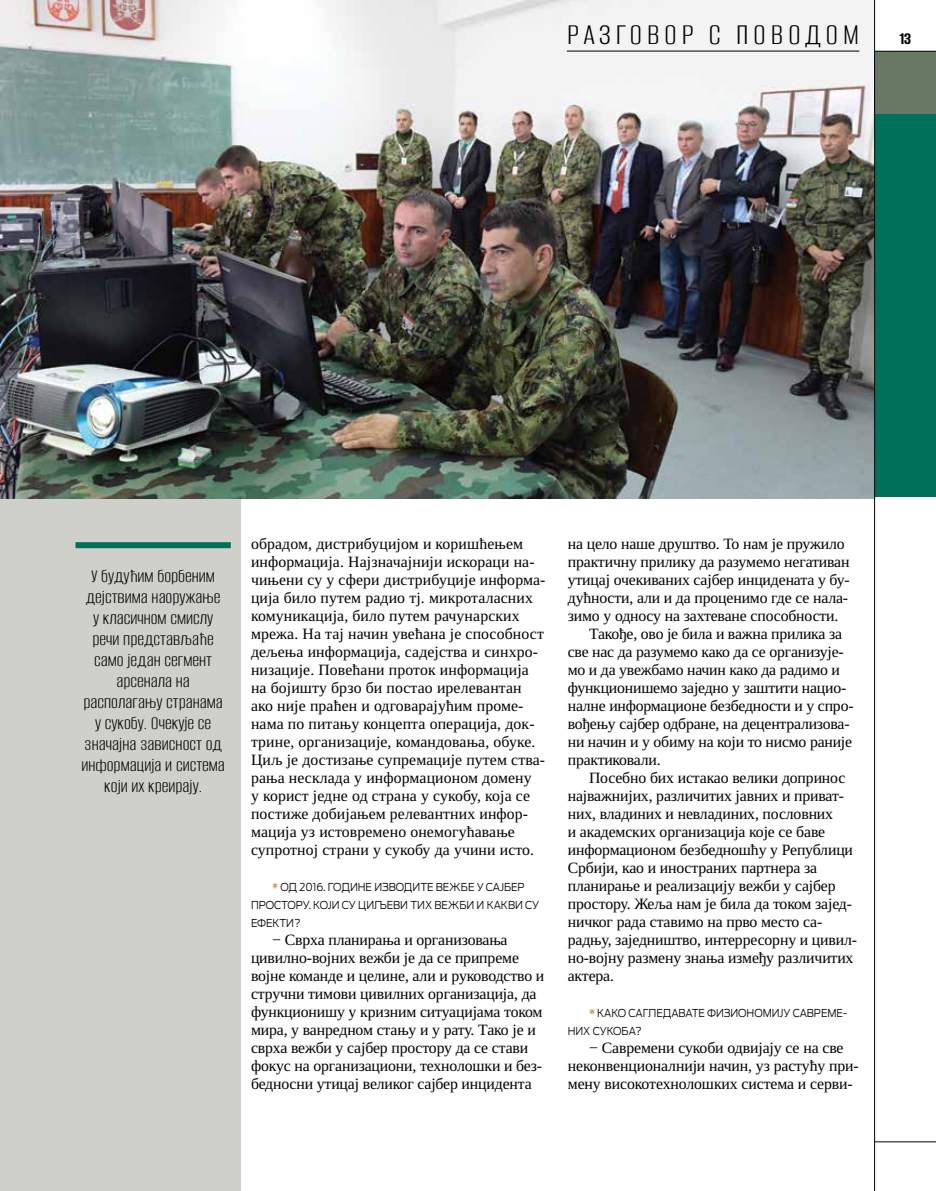
<style>
.page{position:relative;width:936px;height:1191px;background:#fff}
.page>*{position:absolute;margin:0;border:0;box-sizing:border-box;transform-origin:0 0}
.t1{font:100 31.5px "Alumni Sans";letter-spacing:.14em;color:#000}
.t2{font:100 19.5px/21px "Alumni Sans";color:#000;text-align:center}
.t3{font:100 18px "Alumni Sans";color:#000}
.t4{font:15.75px/18px "Tinos";letter-spacing:-.01em;color:#000;text-align:center}
.t5{font:15.75px/18px "Tinos";letter-spacing:.01em;color:#000}
.t6{font:300 10.8px/18px "Ford Antenna";letter-spacing:-.005em;color:#000;scale:.93 1}
.s1{font-weight:700;color:#c79d68}
</style>
<div class="page">
<div style="left:0;top:0;width:240px;height:1191px;background:#cfd0ca"></div>
<div style="left:874px;top:114px;width:61px;height:382px;background:#007158"></div>
<img style="left:0;top:0;width:874px;height:499px">
<div style="left:75px;top:542px;width:156px;height:6px;background:#007158"></div>
<div style="left:874px;top:51px;width:61px;height:63px;background:#687865"></div>
<hr style="left:874px;top:51px;width:61px;height:1px;background:#000">
<hr style="left:874px;top:0;width:1px;height:1191px;background:#000">
<hr style="left:874px;top:1141px;width:61px;height:1px;background:#000">
<hr style="left:566px;top:51px;width:293px;height:1px;background:#000">
<h1 class="t1" style="left:566px;top:19px;width:294px">РАЗГОВОР С ПОВОДОМ</h1>
<p class="t3" style="left:899px;top:30px;width:13px">13</p>
<p class="t2" style="left:81px;top:567px;width:145px">У будућим борбеним дејствима наоружање у класичном смислу речи представљаће само један сегмент арсенала на располагању странама у сукобу. Очекује се значајна зависност од информација и система који их креирају.</p>
<p class="t5" style="left:251px;top:535px;width:296px">обрадом, дистрибуцијом и коришћењем информација. Најзначајнији искораци на&shy;чињени су у сфери дистрибуције информа&shy;ција било путем радио тј. микроталасних комуникација, било путем рачунарских мрежа. На тај начин увећана је способност дељења информација, садејства и синхро&shy;низације. Повећани проток информација на бојишту брзо би постао ирелевантан ако није праћен и одговарајућим проме&shy;нама по питању концепта операција, док&shy;трине, организације, командовања, обуке.<br>Циљ је достизање супремације путем ства&shy;рања несклада у информационом домену<br>у корист једне од страна у сукобу, која се постиже добијањем релевантних инфор&shy;мација уз истовремено онемогућавање супротној страни у сукобу да учини исто.</p>
<p class="t6" style="left:251px;top:877px;width:311px;text-indent:21px"><span class="s1">*</span> ОД 2016. ГОДИНЕ ИЗВОДИТЕ ВЕЖБЕ У САЈБЕР<br>ПРОСТОРУ. КОЈИ СУ ЦИЉЕВИ ТИХ ВЕЖБИ И КАКВИ СУ<br>ЕФЕКТИ?</p>
<p class="t4" style="left:251px;top:931px;width:295px;text-align:left;text-indent:21px">− Сврха планирања и организовања цивилно-војних вежби је да се припреме војне команде и целине, али и руководство и стручни тимови цивилних организација, да функционишу у кризним ситуацијама током мира, у ванредном стању и у рату. Тако је и сврха вежби у сајбер простору да се стави фокус на организациони, технолошки и без&shy;бедносни утицај великог сајбер инцидента</p>
<p class="t4" style="left:567px;top:535px;width:278px">на цело наше друштво. То нам је пружило</p>
<p class="t4" style="left:567px;top:553px;width:283px">практичну прилику да разумемо негативан</p>
<p class="t4" style="left:567px;top:571px;width:283px">утицај очекиваних сајбер инцидената у бу-</p>
<p class="t4" style="left:567px;top:589px;width:282px">дућности, али и да проценимо где се нала-</p>
<p class="t4" style="left:567px;top:607px;width:272px">зимо у односу на захтеване способности.</p>
<p class="t4" style="left:589px;top:625px;width:254px">Такође, ово је била и важна прилика за</p>
<p class="t4" style="left:567px;top:643px;width:277px">све нас да разумемо како да се организује-</p>
<p class="t4" style="left:567px;top:661px;width:274px">мо и да увежбамо начин како да радимо и</p>
<p class="t4" style="left:567px;top:679px;width:280px">функционишемо заједно у заштити нацио-</p>
<p class="t4" style="left:567px;top:697px;width:287px">налне информационе безбедности и у спро-</p>
<p class="t4" style="left:567px;top:715px;width:283px">вођењу сајбер одбране, на децентрализова-</p>
<p class="t4" style="left:567px;top:733px;width:286px">ни начин и у обиму на који то нисмо раније</p>
<p class="t4" style="left:567px;top:751px;width:94px">практиковали.</p>
<p class="t4" style="left:589px;top:769px;width:258px">Посебно бих истакао велики допринос</p>
<p class="t4" style="left:567px;top:787px;width:278px">најважнијих, различитих јавних и приват-</p>
<p class="t4" style="left:567px;top:805px;width:267px">них, владиних и невладиних, пословних</p>
<p class="t4" style="left:567px;top:823px;width:259px">и академских организација које се баве</p>
<p class="t4" style="left:567px;top:841px;width:287px">информационом безбедношћу у Републици</p>
<p class="t4" style="left:567px;top:859px;width:251px">Србији, као и иностраних партнера за</p>
<p class="t4" style="left:567px;top:877px;width:269px">планирање и реализацију вежби у сајбер</p>
<p class="t4" style="left:567px;top:895px;width:286px">простору. Жеља нам је била да током зајед-</p>
<p class="t4" style="left:567px;top:913px;width:256px">ничког рада ставимо на прво место са-</p>
<p class="t4" style="left:567px;top:931px;width:291px">радњу, заједништво, интерресорну и цивил-</p>
<p class="t4" style="left:567px;top:949px;width:287px">но-војну размену знања између различитих</p>
<p class="t4" style="left:567px;top:967px;width:48px">актера.</p>
<p class="t6" style="left:567px;top:1003px;width:302px;text-indent:21px"><span class="s1">*</span> КАКО САГЛЕДАВАТЕ ФИЗИОНОМИЈУ САВРЕМЕ-<br>НИХ СУКОБА?</p>
<p class="t4" style="left:567px;top:1039px;width:292px">− Савремени сукоби одвијају се на све неконвенционалнији начин, уз растућу при&shy;мену високотехнолошких система и серви-</p>
</div>
